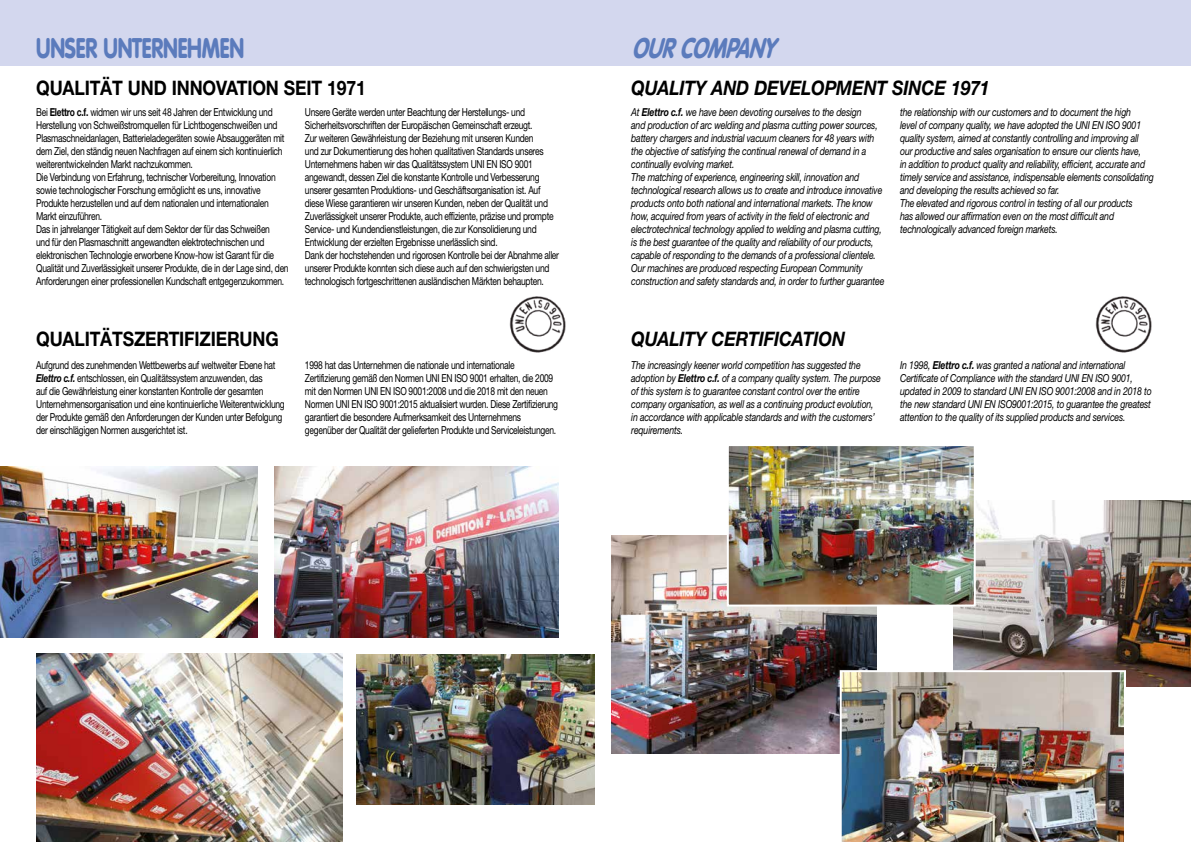
<style>
.page{position:relative;width:1191px;height:842px;background:#fff}
.page>*{position:absolute;margin:0;border:0;box-sizing:border-box;transform-origin:0 0}
.t1{font:900 28px "VAG Rounded";letter-spacing:-.01em;color:#5b7bbc;scale:.75 1}
.t2{font:italic 900 28px "VAG Rounded";color:#5b7bbc;scale:.75 1}
.t3{font:700 20px "Helvetica Neue";letter-spacing:-.01em;color:#000;scale:.88 1}
.t4{font:italic 700 20px "Helvetica Neue";letter-spacing:-.01em;color:#000;scale:.88 1}
.t5{font:11px/13px "Helvetica Neue";letter-spacing:-.03em;color:#000;scale:.77 1}
.t6{font:italic 11px/13px "Helvetica Neue";letter-spacing:-.02em;color:#000;scale:.8 1}
.s1{font-weight:700}
.s2{font-weight:700;font-style:italic}
</style>
<div class="page">
<div style="left:0;top:0;width:1191px;height:65px;background:#d3d7ee"></div>
<img style="left:357px;top:655px;width:237px;height:150px">
<img style="left:36px;top:654px;width:306px;height:188px">
<img style="left:953px;top:500px;width:238px;height:186px">
<img style="left:274px;top:466px;width:284px;height:172px">
<img style="left:0;top:466px;width:257px;height:172px">
<img style="left:612px;top:536px;width:264px;height:217px">
<img style="left:839px;top:670px;width:287px;height:172px">
<img style="left:509px;top:296px;width:57px;height:57px">
<img style="left:1095px;top:296px;width:57px;height:57px">
<img style="left:730px;top:447px;width:242px;height:156px">
<div style="left:727px;top:444px;width:248px;height:162px;border:2px solid #fff"></div>
<h1 class="t1" style="left:36px;top:31px;width:279px">UNSER UNTERNEHMEN</h1>
<h1 class="t2" style="left:631px;top:31px;width:203px">OURCOMPANY</h1>
<h2 class="t3" style="left:36px;top:76px;width:376px">QUALITÄT UND INNOVATION SEIT 1971</h2>
<p class="t5" style="left:36px;top:105px;width:329px">Bei <span class="s1">Elettro c.f.</span> widmen wir uns seit 48 Jahren der Entwicklung und Herstellung von Schweißstromquellen für Lichtbogenschweißen und Plasmaschneidanlagen, Batterieladegeräten sowie Absauggeräten mit dem Ziel, den ständig neuen Nachfragen auf einem sich kontinuierlich weiterentwickelnden Markt nachzukommen.<br>Die Verbindung von Erfahrung, technischer Vorbereitung, Innovation sowie technologischer Forschung ermöglicht es uns, innovative Produkte herzustellen und auf dem nationalen und internationalen Markt einzuführen.<br>Das in jahrelanger Tätigkeit auf dem Sektor der für das Schweißen<br>und für den Plasmaschnitt angewandten elektrotechnischen und elektronischen Technologie erworbene Know-how ist Garant für die Qualität und Zuverlässigkeit unserer Produkte, die in der Lage sind, den Anforderungen einer professionellen Kundschaft entgegenzukommen.</p>
<p class="t5" style="left:305px;top:105px;width:331px">Unsere Geräte werden unter Beachtung der Herstellungs- und Sicherheitsvorschriften der Europäischen Gemeinschaft erzeugt.<br>Zur weiteren Gewährleistung der Beziehung mit unseren Kunden<br>und zur Dokumentierung des hohen qualitativen Standards unseres Unternehmens haben wir das Qualitätssystem UNI EN ISO 9001 angewandt, dessen Ziel die konstante Kontrolle und Verbesserung unserer gesamten Produktions- und Geschäftsorganisation ist. Auf diese Wiese garantieren wir unseren Kunden, neben der Qualität und Zuverlässigkeit unserer Produkte, auch effiziente, präzise und prompte Service- und Kundendienstleistungen, die zur Konsolidierung und Entwicklung der erzielten Ergebnisse unerlässlich sind.<br>Dank der hochstehenden und rigorosen Kontrolle bei der Abnahme aller unserer Produkte konnten sich diese auch auf den schwierigsten und technologisch fortgeschrittenen ausländischen Märkten behaupten.</p>
<h2 class="t3" style="left:36px;top:326px;width:277px">QUALITÄTSZERTIFIZIERUNG</h2>
<p class="t5" style="left:36px;top:358px;width:324px">Aufgrund des zunehmenden Wettbewerbs auf weltweiter Ebene hat <span class="s2">Elettro c.f.</span> entschlossen, ein Qualitätssystem anzuwenden, das<br>auf die Gewährleistung einer konstanten Kontrolle der gesamten Unternehmensorganisation und eine kontinuierliche Weiterentwicklung der Produkte gemäß den Anforderungen der Kunden unter Befolgung der einschlägigen Normen ausgerichtet ist.</p>
<p class="t5" style="left:305px;top:358px;width:330px">1998 hat das Unternehmen die nationale und internationale Zertifizierung gemäß den Normen UNI EN ISO 9001 erhalten, die 2009 mit den Normen UNI EN ISO 9001:2008 und die 2018 mit den neuen Normen UNI EN ISO 9001:2015 aktualisiert wurden. Diese Zertifizierung garantiert die besondere Aufmerksamkeit des Unternehmens gegenüber der Qualität der gelieferten Produkte und Serviceleistungen.</p>
<h2 class="t4" style="left:631px;top:76px;width:409px">QUALITY AND DEVELOPMENT SINCE 1971</h2>
<p class="t6" style="left:631px;top:105px;width:318px">At <span class="s1">Elettro c.f.</span> we have been devoting ourselves to the design<br>and production of arc welding and plasma cutting power sources, battery chargers and industrial vacuum cleaners for 48 years with the objective of satisfying the continual renewal of demand in a continually evolving market.<br>The matching of experience, engineering skill, innovation and technological research allows us to create and introduce innovative products onto both national and international markets. The know how, acquired from years of activity in the field of electronic and electrotechnical technology applied to welding and plasma cutting, is the best guarantee of the quality and reliability of our products, capable of responding to the demands of a professional clientele.<br>Our machines are produced respecting European Community construction and safety standards and, in order to further guarantee</p>
<p class="t6" style="left:900px;top:105px;width:318px">the relationship with our customers and to document the high<br>level of company quality, we have adopted the UNI EN ISO 9001 quality system, aimed at constantly controlling and improving all our productive and sales organisation to ensure our clients have,<br>in addition to product quality and reliability, efficient, accurate and timely service and assistance, indispensable elements consolidating and developing the results achieved so far.<br>The elevated and rigorous control in testing of all our products<br>has allowed our affirmation even on the most difficult and technologically advanced foreign markets.</p>
<h2 class="t4" style="left:631px;top:326px;width:244px">QUALITY CERTIFICATION</h2>
<p class="t6" style="left:631px;top:358px;width:314px">The increasingly keener world competition has suggested the adoption by <span class="s1">Elettro c.f.</span> of a company quality system. The purpose of this system is to guarantee constant control over the entire company organisation, as well as a continuing product evolution, in accordance with applicable standards and with the customers’ requirements.</p>
<p class="t6" style="left:900px;top:358px;width:316px">In 1998, <span class="s1">Elettro c.f.</span> was granted a national and international Certificate of Compliance with the standard UNI EN ISO 9001, updated in 2009 to standard UNI EN ISO 9001:2008 and in 2018 to the new standard UNI EN ISO9001:2015, to guarantee the greatest attention to the quality of its supplied products and services.</p>
</div>
